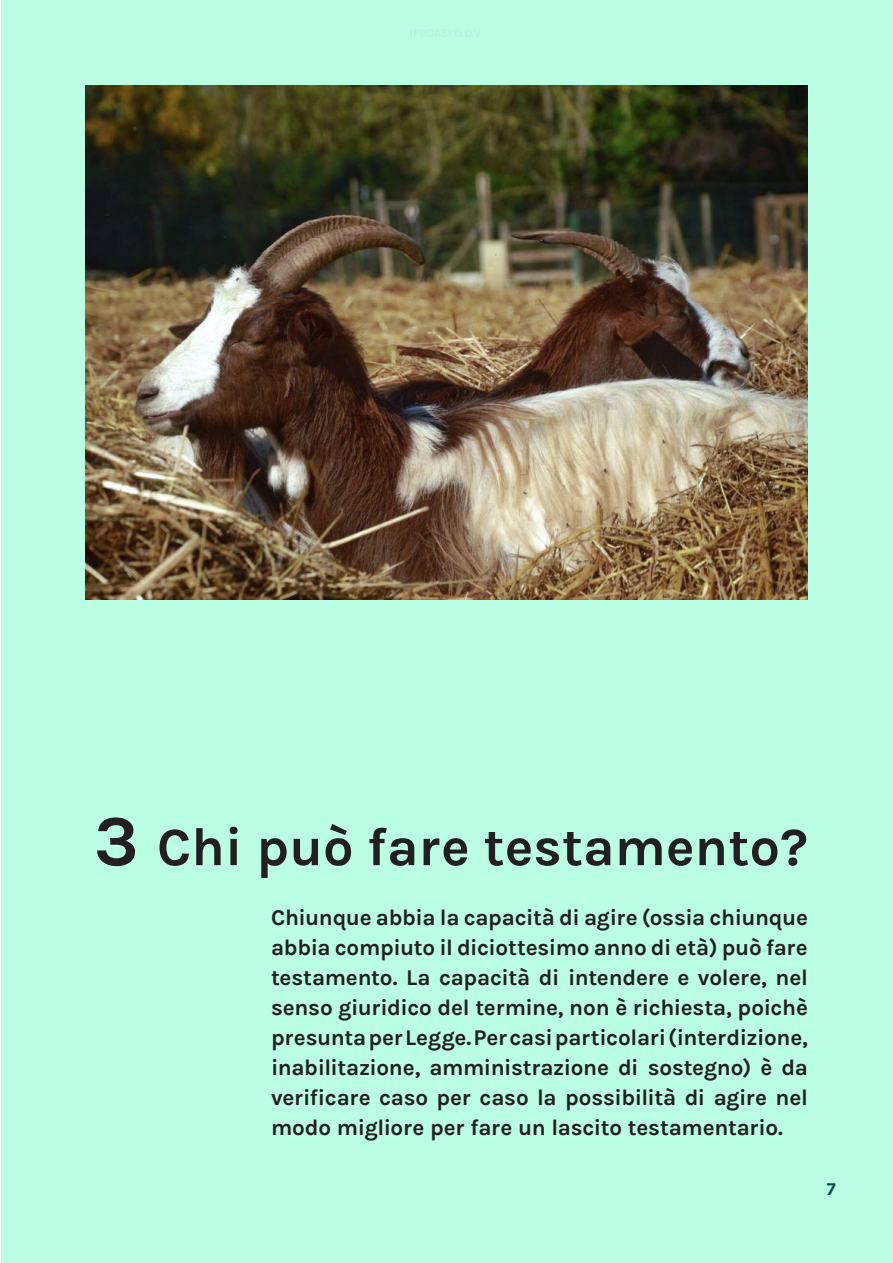
<style>
.page{position:relative;width:893px;height:1263px;background:#fff}
.page>*{position:absolute;margin:0;border:0;box-sizing:border-box;transform-origin:0 0}
.t1{font:700 54px "Karla";color:#231f20}
.t2{font:700 22.5px/30px "Karla";letter-spacing:-.01em;color:#231f20;text-align:justify}
.t3{font:700 18px "Karla";color:#024b4a}
.s1{font-size:72px}
</style>
<div class="page">
<div style="left:2px;top:0;width:891px;height:1263px;background:#baffe4"></div>
<img style="left:85px;top:85px;width:723px;height:515px">
<p class="t1" style="left:94px;top:816px;width:715px"><span class="s1">3</span> Chi può fare testamento?</p>
<p class="t2" style="left:271px;top:903px;width:538px">Chiunque abbia la capacità di agire (ossia chiunque abbia compiuto il diciottesimo anno di età) può fare testamento. La capacità di intendere e volere, nel senso giuridico del termine, non è richiesta, poichè presunta per Legge. Per casi particolari (interdizione, inabilitazione, amministrazione di sostegno) è da verificare caso per caso la possibilità di agire nel modo migliore per fare un lascito testamentario.</p>
<p class="t3" style="left:827px;top:1179px;width:10px">7</p>
</div>
